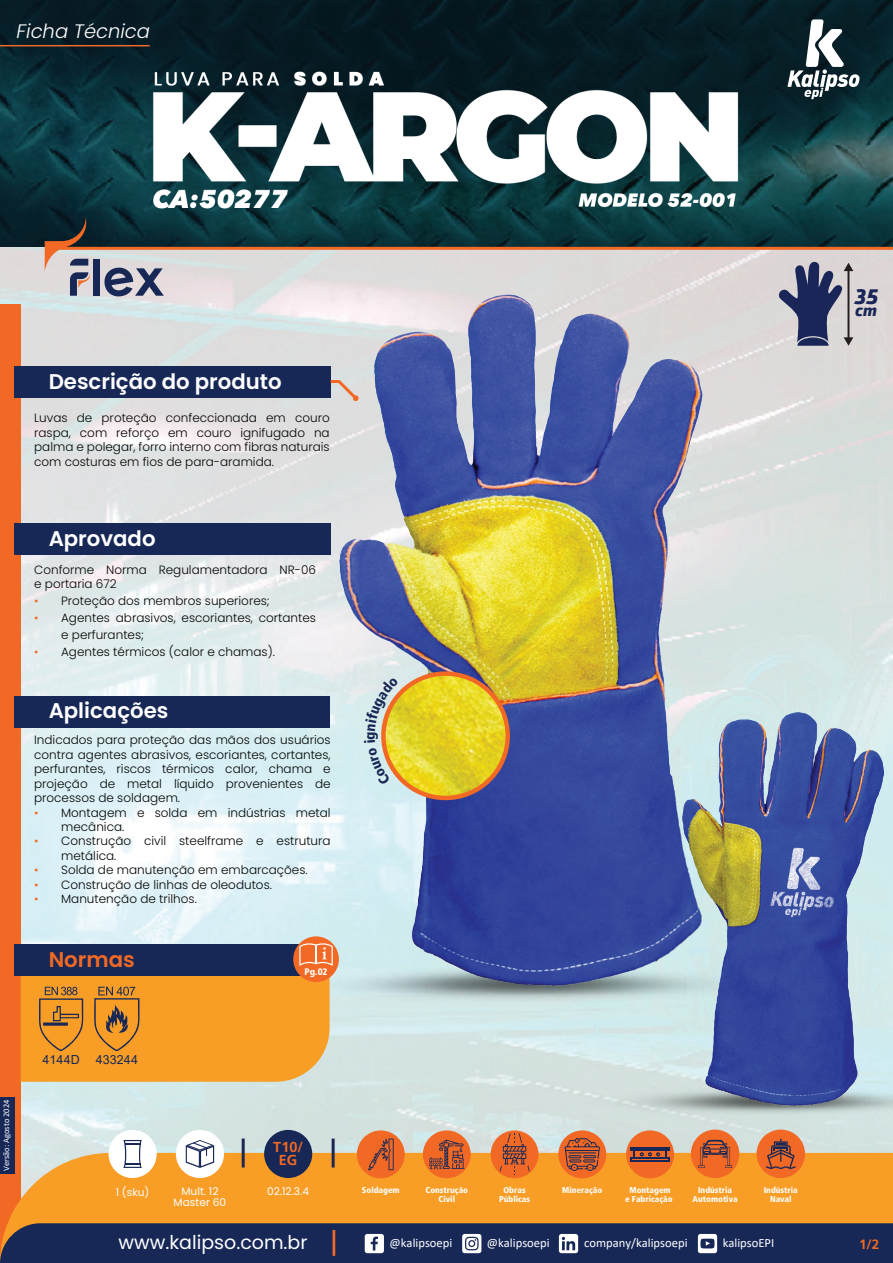
<style>
.page{position:relative;width:893px;height:1263px;background:#fff}
.page>*{position:absolute;margin:0;border:0;box-sizing:border-box;transform-origin:0 0}
.t1{font:600 21.3px "Poppins";color:#fff}
.t2{font:600 21.3px "Poppins";color:#f16924}
.t3{font:italic 800 21.15px "Syke";color:#1a2658}
.t4{font:italic 300 19.5px "Poppins";color:#fff}
.t5{font:19.05px "Poppins";color:#fff}
.t6{font:italic 800 16.5px "Syke";color:#1a2658}
.t7{font:700 14.4px/12.8px "Frutiger LT Pro";color:#f16924;text-align:center}
.t8{font:700 13.5px "Frutiger LT Pro";color:#f16924}
.t9{font:12.6px "Calibri";color:#fff}
.t10{font:12.45px "Arial";letter-spacing:.01em;color:#172857}
.t11{font:300 12px/14.4px "Poppins";color:#040503}
.t12{font:10.65px/10.6px "Poppins";color:#fff;text-align:center}
.t13{font:900 condensed 9.45px "Frutiger LT Pro";color:#fff}
.t14{font:900 condensed 8.55px/8.6px "Frutiger LT Pro";color:#fff;text-align:center}
.t15{font:8.55px "Calibri";color:#fff}
.s1{color:#f16924}
</style>
<div class="page">
<img style="left:0;top:0;width:893px;height:247px">
<img style="left:141px;top:45px;width:609px;height:190px">
<img style="left:0;top:247px;width:893px;height:906px">
<div style="left:0;top:304px;width:21px;height:959px;background:#f16924"></div>
<div style="left:8px;top:1153px;width:885px;height:70px;background:#f89e26"></div>
<img style="left:333px;top:961px;width:350px;height:44px">
<hr style="left:50px;top:247px;width:843px;height:3px;background:#f16924">
<hr style="left:0;top:45px;width:150px;height:1px;background:#f16924">
<div style="left:14px;top:366px;width:317px;height:32px;background:#172857"></div>
<img style="left:340px;top:295px;width:362px;height:691px">
<svg style="left:0;top:1223px;width:893px;height:40px;background:#22305b"></svg>
<hr style="left:333px;top:1230px;width:2px;height:26px;background:#f16924">
<div style="left:0;top:1097px;width:15px;height:77px;background:#172857"></div>
<svg style="left:328px;top:378px;width:32px;height:25px"></svg>
<div style="left:14px;top:524px;width:317px;height:31px;background:#172857"></div>
<div style="left:14px;top:696px;width:316px;height:31px;background:#172857"></div>
<div style="left:14px;top:944px;width:316px;height:31px;background:#172857"></div>
<div style="left:293px;top:936px;width:46px;height:46px;background:#f16924;border-radius:50%"></div>
<svg style="left:787px;top:19px;width:72px;height:80px"></svg>
<img style="left:383px;top:674px;width:125px;height:124px;border-radius:62px">
<div style="left:381px;top:671px;width:129px;height:129px;border:4px solid #f16924;border-radius:50%"></div>
<div style="left:93px;top:259px;width:7px;height:37px;background:#172857"></div>
<svg style="left:104px;top:267px;width:60px;height:30px;background:#7e829a"></svg>
<svg style="left:45px;top:217px;width:46px;height:79px;background:#8b807e"></svg>
<img style="left:573px;top:1084px;width:320px;height:33px">
<img style="left:683px;top:712px;width:200px;height:393px">
<svg style="left:21px;top:942px;width:312px;height:140px"></svg>
<hr style="left:332px;top:1138px;width:3px;height:29px;background:#1d2753">
<hr style="left:242px;top:1138px;width:3px;height:29px;background:#1d2753">
<div style="left:264px;top:1130px;width:48px;height:48px;background:#172857;border-radius:50%"></div>
<div style="left:109px;top:1130px;width:48px;height:48px;background:#fff;border-radius:50%"></div>
<div style="left:176px;top:1130px;width:48px;height:48px;background:#fff;border-radius:50%"></div>
<svg style="left:123px;top:1140px;width:19px;height:28px"></svg>
<svg style="left:186px;top:1140px;width:28px;height:28px"></svg>
<div style="left:423px;top:1130px;width:48px;height:48px;background:#f16924;border-radius:50%"></div>
<svg style="left:429px;top:1139px;width:36px;height:30px"></svg>
<div style="left:558px;top:1130px;width:48px;height:48px;background:#f16924;border-radius:50%"></div>
<svg style="left:565px;top:1138px;width:35px;height:33px"></svg>
<div style="left:491px;top:1130px;width:47px;height:48px;background:#f16924;border-radius:50%"></div>
<svg style="left:500px;top:1133px;width:30px;height:42px"></svg>
<div style="left:626px;top:1130px;width:48px;height:48px;background:#f16924;border-radius:50%"></div>
<hr style="left:630px;top:1149px;width:40px;height:2px;background:#172857">
<svg style="left:666px;top:1148px;width:4px;height:12px"></svg>
<svg style="left:630px;top:1148px;width:30px;height:12px"></svg>
<hr style="left:630px;top:1147px;width:40px;height:1px;background:#172857">
<hr style="left:630px;top:1160px;width:40px;height:2px;background:#172857">
<hr style="left:630px;top:1158px;width:40px;height:1px;background:#172857">
<div style="left:357px;top:1130px;width:48px;height:48px;background:#f16924;border-radius:50%"></div>
<svg style="left:368px;top:1138px;width:26px;height:32px"></svg>
<div style="left:691px;top:1129px;width:48px;height:49px;background:#f16924;border-radius:50%"></div>
<svg style="left:698px;top:1134px;width:34px;height:34px"></svg>
<div style="left:756px;top:1129px;width:49px;height:49px;background:#f16924;border-radius:50%"></div>
<svg style="left:766px;top:1139px;width:30px;height:30px"></svg>
<svg style="left:778px;top:262px;width:75px;height:84px;background:#808398"></svg>
<svg style="left:364px;top:677px;width:35px;height:109px;background:#dddbb7"></svg>
<h3 class="t4" style="left:17px;top:20px;width:135px">Ficha Técnica</h3>
<h1 class="t1" style="left:49px;top:369px;width:234px">Descrição do produto</h1>
<p class="t11" style="left:34px;top:411px;width:297px;text-align:justify">Luvas de proteção confeccionada em couro raspa, com reforço em couro ignifugado na palma e polegar, forro interno com fibras naturais com costuras em fios de para-aramida.</p>
<h1 class="t1" style="left:49px;top:527px;width:108px">Aprovado</h1>
<p class="t11" style="left:34px;top:562px;width:283px">Conforme Norma Regulamentadora NR-06 e portaria 672</p>
<p class="t11" style="left:34px;top:594px;width:237px"><span class="s1">•</span> Proteção dos membros superiores;</p>
<p class="t11" style="left:61px;top:610px;width:256px;line-height:17px;text-indent:-27px"><span class="s1">•</span> Agentes abrasivos, escoriantes, cortantes e perfurantes;</p>
<p class="t11" style="left:34px;top:645px;width:242px"><span class="s1">•</span> Agentes térmicos (calor e chamas).</p>
<h1 class="t1" style="left:49px;top:699px;width:121px">Aplicações</h1>
<p class="t11" style="left:34px;top:733px;width:298px;text-align:justify">Indicados para proteção das mãos dos usuários contra agentes abrasivos, escoriantes, cortantes, perfurantes, riscos térmicos calor, chama e projeção de metal líquido provenientes de processos de soldagem.</p>
<p class="t11" style="left:61px;top:805px;width:271px;text-indent:-27px"><span class="s1">•</span> Montagem e solda em indústrias metal mecânica.</p>
<p class="t11" style="left:61px;top:834px;width:271px;text-indent:-27px"><span class="s1">•</span> Construção civil steelframe e estrutura metálica.</p>
<p class="t11" style="left:34px;top:863px;width:275px"><span class="s1">•</span> Solda de manutenção em embarcações.</p>
<p class="t11" style="left:34px;top:877px;width:239px"><span class="s1">•</span> Construção de linhas de oleodutos.</p>
<p class="t11" style="left:34px;top:891px;width:164px"><span class="s1">•</span> Manutenção de trilhos.</p>
<h1 class="t2" style="left:49px;top:947px;width:88px">Normas</h1>
<p class="t13" style="left:305px;top:966px;width:25px">Pg.02</p>
<p class="t15" style="left:0;top:1171px;width:73px;rotate:-90deg">Versão: Agosto 2024</p>
<p class="t10" style="left:42px;top:1051px;width:39px">4144D</p>
<p class="t10" style="left:96px;top:1051px;width:44px">433244</p>
<p class="t7" style="left:273px;top:1140px;width:31px">T10/<br>EG</p>
<p class="t12" style="left:116px;top:1187px;width:35px">1 (sku)</p>
<p class="t12" style="left:174px;top:1186px;width:54px">Mult. 12<br>Master 60</p>
<p class="t14" style="left:425px;top:1186px;width:44px">Construção<br>Civil</p>
<p class="t14" style="left:562px;top:1186px;width:42px">Mineração</p>
<p class="t14" style="left:625px;top:1186px;width:49px">Montagem e Fabricação</p>
<p class="t14" style="left:362px;top:1186px;width:39px">Soldagem</p>
<p class="t14" style="left:693px;top:1186px;width:47px">Indústria<br>Automotiva</p>
<p class="t14" style="left:764px;top:1186px;width:36px">Indústria<br>Naval</p>
<p class="t14" style="left:499px;top:1186px;width:33px">Obras<br>Públicas</p>
<p class="t12" style="left:267px;top:1186px;width:43px">02.12.3.4</p>
<h3 class="t5" style="left:119px;top:1231px;width:190px">www.kalipso.com.br</h3>
<p class="t9" style="left:390px;top:1234px;width:64px">@kalipsoepi</p>
<p class="t9" style="left:487px;top:1234px;width:64px">@kalipsoepi</p>
<p class="t9" style="left:584px;top:1234px;width:105px">company/kalipsoepi</p>
<p class="t9" style="left:723px;top:1234px;width:53px">kalipsoEPI</p>
<h2 class="t3" style="left:853px;top:279px;width:25px">35</h2>
<h3 class="t6" style="left:854px;top:296px;width:23px">cm</h3>
<p class="t8" style="left:859px;top:1236px;width:22px">1/2</p>
</div>
